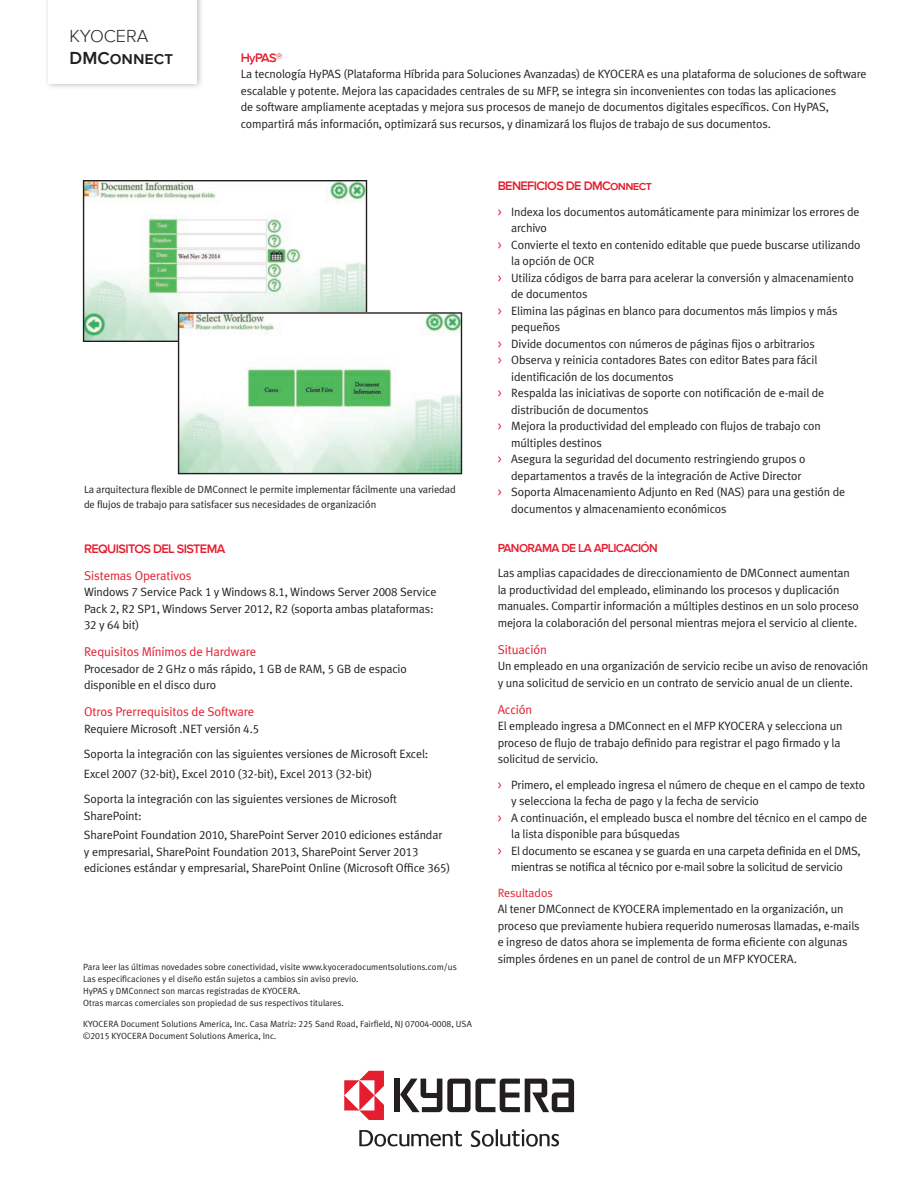
<style>
.page{position:relative;width:918px;height:1188px;background:#fff}
.page>*{position:absolute;margin:0;border:0;box-sizing:border-box;transform-origin:0 0}
.t1{font:600 18px "Proxima Nova";color:#231f20}
.t2{font:300 18px "Proxima Nova";color:#231f20}
._2ndary_headline{font:12.75px "Meta Plus Normal";letter-spacing:-.01em;color:#e41d2f}
.Red_Head_-_page_2{font:600 12.75px "Proxima Nova";letter-spacing:-.05em;color:#e41d2f}
.text{font:12px/16.5px "Meta Plus Normal";letter-spacing:-.01em;color:#231f20}
.Panel_Benefits_Text{font:12px/16.5px "Meta Plus Normal";letter-spacing:-.01em;color:#231f20}
.Panel_Benefits_Text-2{font:600 12px "Proxima Nova";letter-spacing:-.05em;color:#e41d2f}
.Panel_Benefits_Text-3{font:12px "Meta Plus Normal";letter-spacing:-.01em;color:#e41d2f}
.captions{font:10.5px/15px "Meta Plus Normal";letter-spacing:-.01em;color:#231f20}
.t3{font:9px/12px "Meta Plus Normal";color:#231f20}
.s1{font-family:"Meta Plus Normal Caps"}
.s2{font-family:"Meta Plus Normal Caps";color:#e41d2f}
</style>
<div class="page">
<div style="left:44px;top:0;width:160px;height:90px;background:#231f20;opacity:.3"></div>
<div style="left:49px;top:0;width:148px;height:84px;background:#fff"></div>
<img style="left:85px;top:182px;width:280px;height:158px">
<div style="left:83px;top:180px;width:284px;height:162px;border:1px solid #231f20"></div>
<div style="left:394px;top:1079px;width:6px;height:33px;background:#231f20"></div>
<svg style="left:400px;top:1079px;width:174px;height:33px"></svg>
<svg style="left:344px;top:1071px;width:40px;height:49px"></svg>
<svg style="left:471px;top:1129px;width:88px;height:18px"></svg>
<svg style="left:359px;top:1130px;width:103px;height:17px"></svg>
<img style="left:180px;top:314px;width:280px;height:158px">
<div style="left:178px;top:312px;width:284px;height:162px;border:1px solid #231f20"></div>
<p class="t2" style="left:70px;top:26px;width:80px">KYOCERA</p>
<p class="t1" style="left:70px;top:48px;width:105px">DMConnect</p>
<p class="Red_Head_-_page_2" style="left:241px;top:50px;width:43px">HyPAS®</p>
<p class="text" style="left:241px;top:66px;width:627px">La tecnología HyPAS (Plataforma Híbrida para Soluciones Avanzadas) de KYOCERA es una plataforma de soluciones de software escalable y potente. Mejora las capacidades centrales de su MFP, se integra sin inconvenientes con todas las aplicaciones<br>de software ampliamente aceptadas y mejora sus procesos de manejo de documentos digitales específicos. Con HyPAS, compartirá más información, optimizará sus recursos, y dinamizará los flujos de trabajo de sus documentos.</p>
<p class="captions" style="left:84px;top:482px;width:373px">La arquitectura flexible de DMConnect le permite implementar fácilmente una variedad de flujos de trabajo para satisfacer sus necesidades de organización</p>
<p class="Red_Head_-_page_2" style="left:84px;top:541px;width:143px">REQUISITOS DEL SISTEMA</p>
<p class="_2ndary_headline" style="left:84px;top:568px;width:109px">Sistemas Operativos</p>
<p class="text" style="left:84px;top:584px;width:354px">Windows <span class="s1">7</span> Service Pack <span class="s1">1</span> y Windows <span class="s1">8</span>.<span class="s1">1,</span> Windows Server <span class="s1">2008</span> Service<br>Pack <span class="s1">2</span>, R<span class="s1">2</span> SP<span class="s1">1</span>, Windows Server <span class="s1">2012</span>, R<span class="s1">2</span> (soporta ambas plataformas:<br><span class="s1">32</span> y <span class="s1">64</span> bit)</p>
<p class="_2ndary_headline" style="left:84px;top:645px;width:174px">Requisitos Mínimos de Hardware</p>
<p class="text" style="left:84px;top:660px;width:324px">Procesador de <span class="s1">2</span> GHz o más rápido, <span class="s1">1</span> GB de RAM, <span class="s1">5</span> GB de espacio disponible en el disco duro</p>
<p class="_2ndary_headline" style="left:84px;top:705px;width:172px">Otros Prerrequisitos de Software</p>
<p class="text" style="left:84px;top:720px;width:177px">Requiere Microsoft .NET versión <span class="s1">4</span>.<span class="s1">5</span></p>
<p class="text" style="left:84px;top:746px;width:346px">Soporta la integración con las siguientes versiones de Microsoft Excel:</p>
<p class="text" style="left:84px;top:765px;width:290px">Excel <span class="s1">2007</span> (<span class="s1">32</span>-bit), Excel <span class="s1">2010</span> (<span class="s1">32</span>-bit), Excel <span class="s1">2013</span> (<span class="s1">32</span>-bit)</p>
<p class="text" style="left:84px;top:791px;width:315px">Soporta la integración con las siguientes versiones de Microsoft<br>SharePoint:</p>
<p class="text" style="left:84px;top:827px;width:368px">SharePoint Foundation <span class="s1">2010</span>, SharePoint Server <span class="s1">2010</span> ediciones estándar y empresarial, SharePoint Foundation <span class="s1">2013</span>, SharePoint Server <span class="s1">2013 </span>ediciones estándar y empresarial, SharePoint Online (Microsoft Office <span class="s1">365</span>)</p>
<p class="t3" style="left:83px;top:960px;width:375px">Para leer las últimas novedades sobre conectividad, visite www.kyoceradocumentsolutions.com/us<br>Las especificaciones y el diseño están sujetos a cambios sin aviso previo.<br>HyPAS y DMConnect son marcas registradas de KYOCERA.</p>
<p class="t3" style="left:83px;top:996px;width:262px">Otras marcas comerciales son propiedad de sus respectivos titulares.</p>
<p class="t3" style="left:83px;top:1017px;width:390px">KYOCERA Document Solutions America, Inc. Casa Matriz: <span class="s1">225</span> Sand Road, Fairfield, NJ <span class="s1">07004-0008</span>, USA</p>
<p class="t3" style="left:83px;top:1029px;width:195px">©<span class="s1">2015</span> KYOCERA Document Solutions America, Inc.</p>
<p class="Red_Head_-_page_2" style="left:498px;top:179px;width:156px">BENEFICIOS DE DMConnect</p>
<p class="Panel_Benefits_Text" style="left:511px;top:203px;width:350px;text-indent:-14px"><span class="s2">&gt;</span> Indexa los documentos automáticamente para minimizar los errores de archivo</p>
<p class="Panel_Benefits_Text" style="left:511px;top:236px;width:351px;text-indent:-14px"><span class="s2">&gt;</span> Convierte el texto en contenido editable que puede buscarse utilizando la opción de OCR</p>
<p class="Panel_Benefits_Text" style="left:511px;top:269px;width:344px;text-indent:-14px"><span class="s2">&gt;</span> Utiliza códigos de barra para acelerar la conversión y almacenamiento de documentos</p>
<p class="Panel_Benefits_Text" style="left:511px;top:302px;width:328px;text-indent:-14px"><span class="s2">&gt;</span> Elimina las páginas en blanco para documentos más limpios y más pequeños</p>
<p class="Panel_Benefits_Text" style="left:498px;top:335px;width:319px"><span class="s2">&gt;</span> Divide documentos con números de páginas fijos o arbitrarios</p>
<p class="Panel_Benefits_Text" style="left:511px;top:352px;width:308px;text-indent:-14px"><span class="s2">&gt;</span> Observa y reinicia contadores Bates con editor Bates para fácil identificación de los documentos</p>
<p class="Panel_Benefits_Text" style="left:511px;top:385px;width:315px;text-indent:-14px"><span class="s2">&gt;</span> Respalda las iniciativas de soporte con notificación de e-mail de distribución de documentos</p>
<p class="Panel_Benefits_Text" style="left:511px;top:418px;width:311px;text-indent:-14px"><span class="s2">&gt;</span> Mejora la productividad del empleado con flujos de trabajo con múltiples destinos</p>
<p class="Panel_Benefits_Text" style="left:511px;top:451px;width:296px;text-indent:-14px"><span class="s2">&gt;</span> Asegura la seguridad del documento restringiendo grupos o departamentos a través de la integración de Active Director</p>
<p class="Panel_Benefits_Text" style="left:511px;top:484px;width:335px;text-indent:-14px"><span class="s2">&gt;</span> Soporta Almacenamiento Adjunto en Red (NAS) para una gestión de documentos y almacenamiento económicos</p>
<p class="Panel_Benefits_Text-2" style="left:498px;top:541px;width:162px">PANORAMA DE LA APLICACIÓN</p>
<p class="text" style="left:498px;top:565px;width:363px">Las amplias capacidades de direccionamiento de DMConnect aumentan la productividad del empleado, eliminando los procesos y duplicación manuales. Compartir información a múltiples destinos en un solo proceso mejora la colaboración del personal mientras mejora el servicio al cliente.</p>
<p class="_2ndary_headline" style="left:498px;top:642px;width:51px">Situación</p>
<p class="text" style="left:498px;top:658px;width:372px">Un empleado en una organización de servicio recibe un aviso de renovación y una solicitud de servicio en un contrato de servicio anual de un cliente.</p>
<p class="_2ndary_headline" style="left:498px;top:702px;width:36px">Acción</p>
<p class="text" style="left:498px;top:718px;width:346px">El empleado ingresa a DMConnect en el MFP KYOCERA y selecciona un proceso de flujo de trabajo definido para registrar el pago firmado y la solicitud de servicio.</p>
<p class="Panel_Benefits_Text" style="left:511px;top:776px;width:356px;text-indent:-14px"><span class="s2">&gt;</span> Primero, el empleado ingresa el número de cheque en el campo de texto y selecciona la fecha de pago y la fecha de servicio</p>
<p class="Panel_Benefits_Text" style="left:511px;top:809px;width:358px;text-indent:-14px"><span class="s2">&gt;</span> A continuación, el empleado busca el nombre del técnico en el campo de la lista disponible para búsquedas</p>
<p class="Panel_Benefits_Text" style="left:498px;top:842px;width:365px;text-align:center"><span class="s2">&gt;</span> El documento se escanea y se guarda en una carpeta definida en el DMS, mientras se notifica al técnico por e-mail sobre la solicitud de servicio</p>
<p class="Panel_Benefits_Text-3" style="left:498px;top:885px;width:57px">Resultados</p>
<p class="text" style="left:498px;top:901px;width:364px">Al tener DMConnect de KYOCERA implementado en la organización, un proceso que previamente hubiera requerido numerosas llamadas, e-mails e ingreso de datos ahora se implementa de forma eficiente con algunas simples órdenes en un panel de control de un MFP KYOCERA.</p>
</div>
